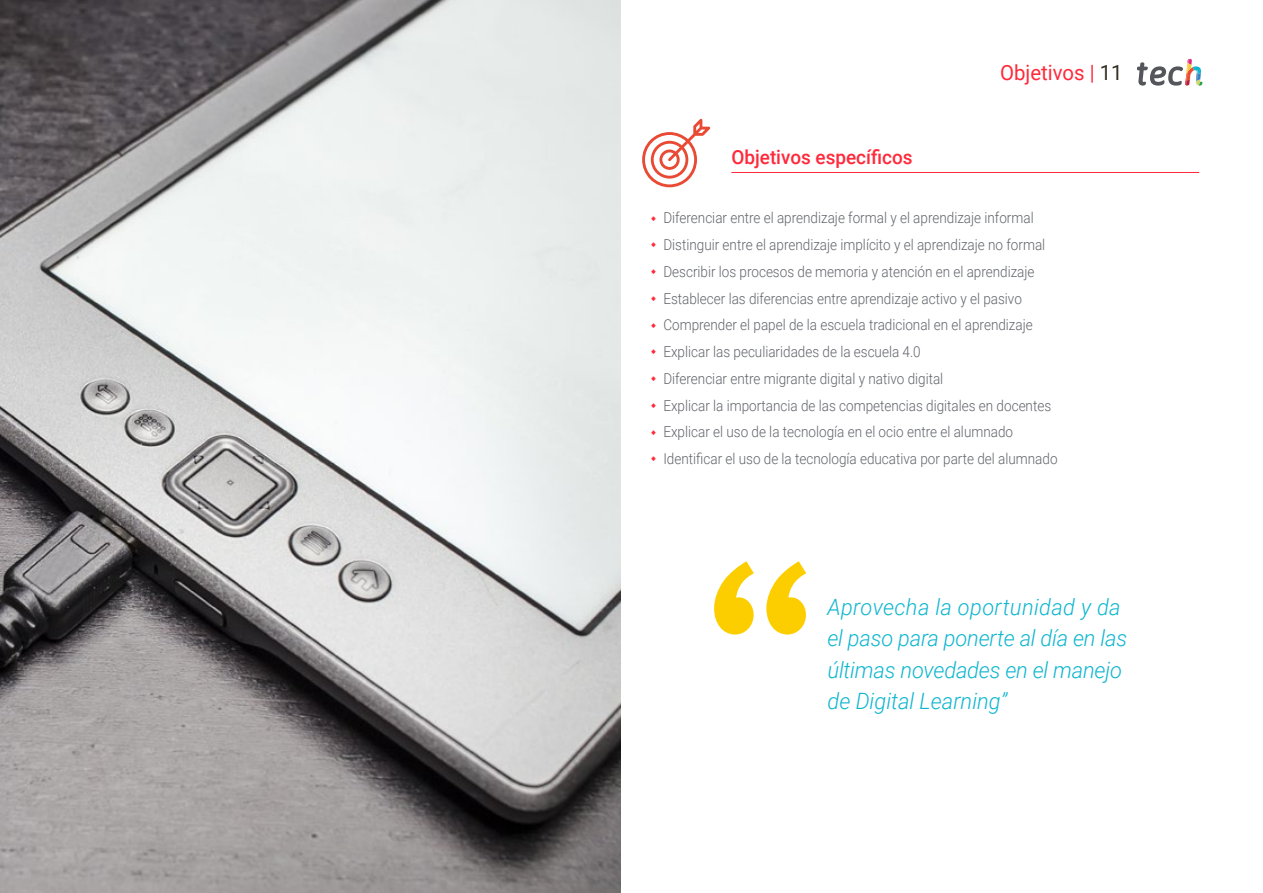
<style>
.page{position:relative;width:1263px;height:893px;background:#fff}
.page>*{position:absolute;margin:0;border:0;box-sizing:border-box;transform-origin:0 0}
.t1{font:italic 300 22.5px/31.5px "Roboto";letter-spacing:-.01em;color:#0fb6cf}
.t2{font:21px "Roboto";color:#ff293a}
.t3{font:500 19.5px "Roboto";color:#ff293a}
.t4{font:300 15px/26.7px "Roboto";color:#61646a;scale:.9 1}
.s1{color:#312e20}
</style>
<div class="page">
<hr style="left:731px;top:172px;width:468px;height:1px;background:#ff293a">
<svg style="left:642px;top:119px;width:68px;height:68px"></svg>
<img style="left:0;top:0;width:621px;height:893px">
<svg style="left:714px;top:561px;width:92px;height:73px"></svg>
<svg style="left:1137px;top:59px;width:65px;height:27px"></svg>
<h3 class="t3" style="left:731px;top:144px;width:183px">Objetivos específicos</h3>
<h2 class="t2" style="left:1000px;top:57px;width:124px">Objetivos | <span class="s1">11</span></h2>
<p class="t4" style="left:663px;top:204px;width:439px">Diferenciar entre el aprendizaje formal y el aprendizaje informal Distinguir entre el aprendizaje implícito y el aprendizaje no formal Describir los procesos de memoria y atención en el aprendizaje Establecer las diferencias entre aprendizaje activo y el pasivo Comprender el papel de la escuela tradicional en el aprendizaje Explicar las peculiaridades de la escuela 4.0<br>Diferenciar entre migrante digital y nativo digital<br>Explicar la importancia de las competencias digitales en docentes Explicar el uso de la tecnología en el ocio entre el alumnado Identificar el uso de la tecnología educativa por parte del alumnado</p>
<h1 class="t1" style="left:827px;top:590px;width:301px">Aprovecha la oportunidad y da el paso para ponerte al día en las últimas novedades en el manejo de Digital Learning”</h1>
</div>
